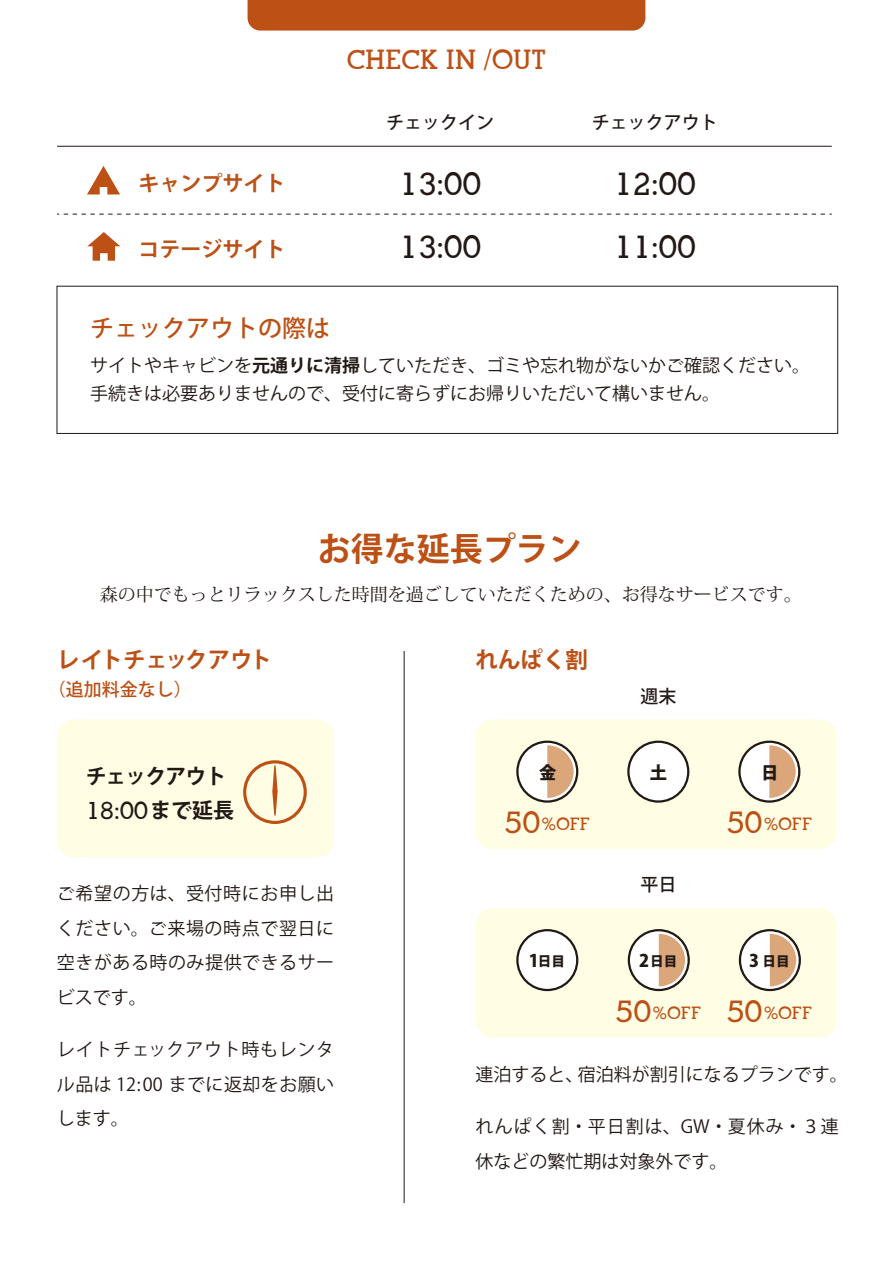
<style>
.page{position:relative;width:893px;height:1263px;background:#fff}
.page>*{position:absolute;margin:0;border:0;box-sizing:border-box;transform-origin:0 0}
.t1{font:700 33px "Koz Go Pr 6 N";color:#bc5015}
.t2{font:700 31.5px/63px "Alexandria FLF";color:#221815}
.t3{font:700 27px "Alexandria FLF";color:#bc5015}
.t4{font:500 24px "Koz Go Pr 6 N";color:#bc5015}
.t5{font:700 24px "Alexandria FLF";color:#221815}
.t6{font:700 22.5px "Koz Go Pr 6 N";color:#bc5015}
.t7{font:700 21px "Koz Go Pr 6 N";color:#bc5015}
.t8{font:700 21px "Koz Go Pr 6 N";letter-spacing:-.05em;color:#221815}
.t9{font:18px/34.5px "Koz Go Pr 6 N";color:#221815}
.t10{font:18px "Koz Min Pr 6 N";color:#221815}
.t11{font:500 18px "Koz Go Pr 6 N";color:#221815}
.t12{font:500 18px "Koz Go Pr 6 N";color:#bc5015}
.t13{font:700 17.25px "Alexandria FLF";color:#bc5015}
.t14{font:800 17.25px "Koz Go Pr 6 N";color:#221815}
.t15{font:800 13.5px "Koz Go Pr 6 N";color:#221815}
.s1{font-weight:700}
.s2{font-family:"Koz Go Pr 6 N";font-size:21px}
.s3{font-size:30px}
.s4{font-size:17.25px}
</style>
<div class="page">
<div style="left:248px;top:0;width:397px;height:31px;background:#bc5015"></div>
<svg style="left:87px;top:166px;width:33px;height:28px"></svg>
<svg style="left:87px;top:232px;width:33px;height:29px"></svg>
<div style="left:57px;top:719px;width:277px;height:138px;background:#fffde4;border-radius:17px"></div>
<div style="left:243px;top:760px;width:64px;height:64px;border:3px solid #bc5015;border-radius:50%"></div>
<svg style="left:272px;top:765px;width:6px;height:51px"></svg>
<div style="left:476px;top:719px;width:361px;height:130px;background:#fffde4;border-radius:17px"></div>
<div style="left:517px;top:742px;width:60px;height:59px;background:#fff;border-radius:50%"></div>
<div style="left:516px;top:741px;width:62px;height:62px;border:2px solid #221815;border-radius:50%"></div>
<svg style="left:547px;top:745px;width:27px;height:53px"></svg>
<div style="left:739px;top:742px;width:60px;height:59px;background:#fff;border-radius:50%"></div>
<div style="left:738px;top:741px;width:62px;height:62px;border:2px solid #221815;border-radius:50%"></div>
<svg style="left:769px;top:745px;width:27px;height:53px"></svg>
<div style="left:628px;top:742px;width:60px;height:59px;background:#fff;border-radius:50%"></div>
<div style="left:627px;top:741px;width:62px;height:62px;border:2px solid #221815;border-radius:50%"></div>
<div style="left:57px;top:286px;width:781px;height:148px;border:1px solid #221815"></div>
<hr style="left:404px;top:651px;width:1px;height:552px;background:#221815">
<svg style="left:57px;top:214px;width:775px;height:1px"></svg>
<hr style="left:57px;top:146px;width:775px;height:1px;background:#221815">
<div style="left:476px;top:908px;width:361px;height:129px;background:#fffde4;border-radius:17px"></div>
<div style="left:517px;top:930px;width:60px;height:60px;background:#fff;border-radius:50%"></div>
<div style="left:516px;top:929px;width:62px;height:62px;border:2px solid #221815;border-radius:50%"></div>
<div style="left:629px;top:930px;width:60px;height:60px;background:#fff;border-radius:50%"></div>
<div style="left:628px;top:929px;width:62px;height:62px;border:2px solid #221815;border-radius:50%"></div>
<svg style="left:659px;top:934px;width:26px;height:52px"></svg>
<div style="left:740px;top:930px;width:60px;height:60px;background:#fff;border-radius:50%"></div>
<div style="left:739px;top:929px;width:62px;height:62px;border:2px solid #221815;border-radius:50%"></div>
<svg style="left:770px;top:934px;width:26px;height:52px"></svg>
<p class="t7" style="left:138px;top:171px;width:149px">キャンプサイト</p>
<p class="t7" style="left:138px;top:237px;width:149px">コテージサイト</p>
<h3 class="t3" style="left:347px;top:46px;width:201px">CHECK IN /OUT</h3>
<p class="t11" style="left:386px;top:112px;width:109px">チェックイン</p>
<h2 class="t2" style="left:399px;top:153px;width:83px">13:00<br>13:00</h2>
<p class="t11" style="left:592px;top:112px;width:127px">チェックアウト</p>
<h2 class="t2" style="left:614px;top:153px;width:83px">12:00<br>11:00</h2>
<h3 class="t4" style="left:90px;top:314px;width:242px">チェックアウトの際は</h3>
<p class="t9" style="left:90px;top:351px;width:721px;line-height:28.5px">サイトやキャビンを<span class="s1">元通りに清掃</span>していただき、ゴミや忘れ物がないかご確認ください。手続きは必要ありませんので、受付に寄らずにお帰りいただいて構いません。</p>
<h1 class="t1" style="left:318px;top:530px;width:265px">お得な延長プラン</h1>
<p class="t10" style="left:100px;top:584px;width:704px">森の中でもっとリラックスした時間を過ごしていただくための、お得なサービスです。</p>
<p class="t6" style="left:57px;top:647px;width:217px">レイトチェックアウト</p>
<p class="t12" style="left:48px;top:679px;width:145px">（追加料金なし）</p>
<p class="t8" style="left:86px;top:764px;width:142px">チェックアウト</p>
<h3 class="t5" style="left:86px;top:798px;width:150px">18:00<span class="s2">まで延長</span></h3>
<p class="t9" style="left:57px;top:877px;width:279px;text-align:justify">ご希望の方は、受付時にお申し出ください。ご来場の時点で翌日に空きがある時のみ提供できるサービスです。</p>
<p class="t9" style="left:57px;top:1033px;width:279px;text-align:justify">レイトチェックアウト時もレンタル品は 12:00 までに返却をお願いします。</p>
<p class="t6" style="left:476px;top:647px;width:114px">れんぱく割</p>
<p class="t11" style="left:640px;top:686px;width:37px">週末</p>
<p class="t14" style="left:539px;top:762px;width:19px">金</p>
<p class="t14" style="left:650px;top:762px;width:19px">土</p>
<p class="t14" style="left:761px;top:762px;width:19px">日</p>
<p class="t13" style="left:505px;top:814px;width:87px"><span class="s3">50</span>%OFF</p>
<p class="t13" style="left:727px;top:814px;width:87px"><span class="s3">50</span>%OFF</p>
<p class="t11" style="left:640px;top:875px;width:37px">平日</p>
<p class="t15" style="left:529px;top:954px;width:38px"><span class="s4">1</span>日目</p>
<p class="t15" style="left:639px;top:954px;width:39px"><span class="s4">2</span>日目</p>
<p class="t15" style="left:749px;top:954px;width:42px"><span class="s4">3</span> 日目</p>
<p class="t13" style="left:616px;top:1004px;width:198px"><span class="s3">50</span>%OFF <span class="s3">50</span>%OFF</p>
<p class="t9" style="left:476px;top:1057px;width:374px">連泊すると、宿泊料が割引になるプランです。</p>
<p class="t9" style="left:476px;top:1109px;width:365px">れんぱく割・平日割は、GW・夏休み・３連休などの繁忙期は対象外です。</p>
</div>
